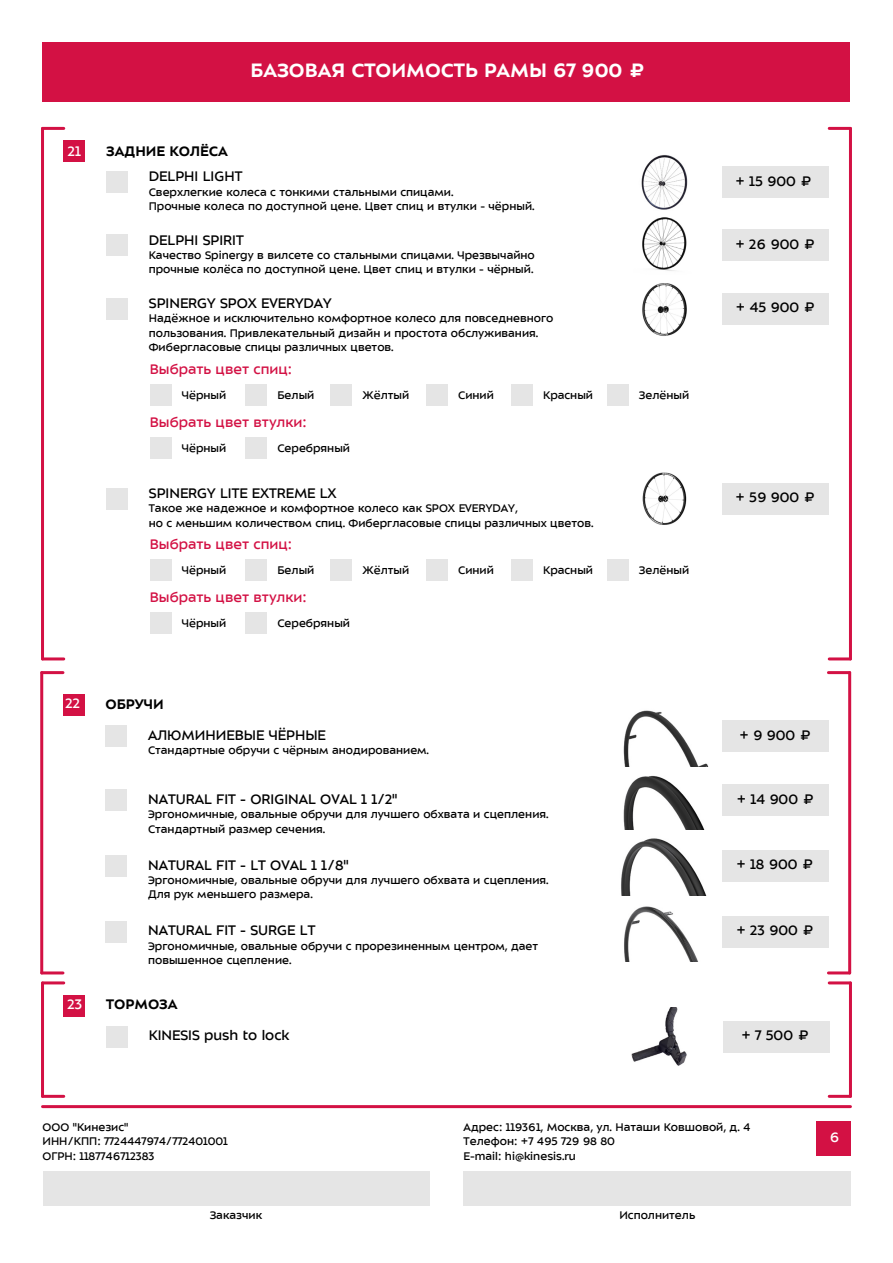
<style>
.page{position:relative;width:893px;height:1263px;background:#fff}
.page>*{position:absolute;margin:0;border:0;box-sizing:border-box;transform-origin:0 0}
.t1{font:700 21px "ALS Sector";color:#fff}
.t2{font:15px "ALS Sector";color:#000}
.t3{font:15px "ALS Sector";color:#d31144}
.t4{font:700 15px "ALS Sector";color:#000}
.t5{font:15px "ALS Sector";color:#fff}
.t6{font:12px/14.4px "ALS Sector";color:#000}
</style>
<div class="page">
<div style="left:106px;top:726px;width:21px;height:21px;background:#e5e5e5"></div>
<hr style="left:42px;top:671px;width:21px;height:3px;background:#d31144">
<hr style="left:40px;top:673px;width:3px;height:300px;background:#d31144">
<hr style="left:42px;top:971px;width:21px;height:3px;background:#d31144">
<hr style="left:828px;top:971px;width:22px;height:3px;background:#d31144">
<hr style="left:848px;top:673px;width:3px;height:300px;background:#d31144">
<hr style="left:828px;top:671px;width:22px;height:3px;background:#d31144">
<div style="left:63px;top:694px;width:21px;height:21px;background:#d31144"></div>
<div style="left:106px;top:789px;width:21px;height:22px;background:#e5e5e5"></div>
<div style="left:106px;top:855px;width:21px;height:21px;background:#e5e5e5"></div>
<div style="left:722px;top:784px;width:106px;height:32px;background:#e5e5e5"></div>
<div style="left:722px;top:850px;width:106px;height:32px;background:#e5e5e5"></div>
<div style="left:106px;top:921px;width:21px;height:21px;background:#e5e5e5"></div>
<div style="left:722px;top:916px;width:106px;height:32px;background:#e5e5e5"></div>
<img style="left:624px;top:906px;width:74px;height:55px">
<img style="left:621px;top:838px;width:85px;height:57px">
<img style="left:623px;top:775px;width:82px;height:55px">
<img style="left:623px;top:710px;width:85px;height:56px">
<div style="left:722px;top:720px;width:106px;height:32px;background:#e5e5e5"></div>
<hr style="left:43px;top:1105px;width:807px;height:3px;background:#d31144">
<div style="left:816px;top:1121px;width:34px;height:34px;background:#d31144"></div>
<div style="left:43px;top:1171px;width:386px;height:34px;background:#e5e5e5"></div>
<div style="left:463px;top:1171px;width:388px;height:34px;background:#e5e5e5"></div>
<div style="left:43px;top:43px;width:807px;height:59px;background:#d31144"></div>
<hr style="left:43px;top:127px;width:21px;height:3px;background:#d31144">
<hr style="left:41px;top:128px;width:3px;height:531px;background:#d31144">
<hr style="left:43px;top:657px;width:21px;height:3px;background:#d31144">
<hr style="left:829px;top:657px;width:21px;height:3px;background:#d31144">
<hr style="left:849px;top:128px;width:3px;height:531px;background:#d31144">
<hr style="left:829px;top:127px;width:21px;height:3px;background:#d31144">
<div style="left:64px;top:140px;width:21px;height:22px;background:#d31144"></div>
<div style="left:106px;top:172px;width:22px;height:21px;background:#e5e5e5"></div>
<div style="left:722px;top:166px;width:107px;height:32px;background:#e5e5e5"></div>
<img style="left:641px;top:155px;width:47px;height:55px">
<div style="left:106px;top:235px;width:22px;height:21px;background:#e5e5e5"></div>
<div style="left:106px;top:298px;width:22px;height:21px;background:#e5e5e5"></div>
<div style="left:106px;top:488px;width:22px;height:21px;background:#e5e5e5"></div>
<div style="left:722px;top:293px;width:107px;height:32px;background:#e5e5e5"></div>
<div style="left:722px;top:483px;width:107px;height:32px;background:#e5e5e5"></div>
<div style="left:722px;top:229px;width:107px;height:32px;background:#e5e5e5"></div>
<img style="left:642px;top:217px;width:45px;height:54px">
<img style="left:642px;top:283px;width:45px;height:53px">
<img style="left:642px;top:472px;width:45px;height:53px">
<div style="left:150px;top:384px;width:21px;height:22px;background:#e5e5e5"></div>
<div style="left:246px;top:384px;width:21px;height:22px;background:#e5e5e5"></div>
<div style="left:331px;top:384px;width:21px;height:22px;background:#e5e5e5"></div>
<div style="left:426px;top:384px;width:22px;height:22px;background:#e5e5e5"></div>
<div style="left:511px;top:384px;width:22px;height:22px;background:#e5e5e5"></div>
<div style="left:607px;top:384px;width:21px;height:22px;background:#e5e5e5"></div>
<div style="left:150px;top:438px;width:21px;height:21px;background:#e5e5e5"></div>
<div style="left:246px;top:438px;width:21px;height:21px;background:#e5e5e5"></div>
<div style="left:150px;top:559px;width:21px;height:22px;background:#e5e5e5"></div>
<div style="left:246px;top:559px;width:21px;height:22px;background:#e5e5e5"></div>
<div style="left:331px;top:559px;width:21px;height:22px;background:#e5e5e5"></div>
<div style="left:426px;top:559px;width:22px;height:22px;background:#e5e5e5"></div>
<div style="left:511px;top:559px;width:22px;height:22px;background:#e5e5e5"></div>
<div style="left:607px;top:559px;width:21px;height:22px;background:#e5e5e5"></div>
<div style="left:150px;top:613px;width:21px;height:21px;background:#e5e5e5"></div>
<div style="left:246px;top:613px;width:21px;height:21px;background:#e5e5e5"></div>
<div style="left:106px;top:1026px;width:22px;height:21px;background:#e5e5e5"></div>
<hr style="left:43px;top:981px;width:21px;height:3px;background:#d31144">
<hr style="left:41px;top:983px;width:3px;height:113px;background:#d31144">
<hr style="left:43px;top:1095px;width:21px;height:3px;background:#d31144">
<hr style="left:829px;top:1095px;width:21px;height:3px;background:#d31144">
<hr style="left:849px;top:983px;width:3px;height:113px;background:#d31144">
<hr style="left:829px;top:981px;width:21px;height:3px;background:#d31144">
<div style="left:64px;top:995px;width:21px;height:21px;background:#d31144"></div>
<div style="left:723px;top:1021px;width:106px;height:32px;background:#e5e5e5"></div>
<img style="left:631px;top:1007px;width:56px;height:59px">
<h1 class="t1" style="left:251px;top:60px;width:396px">БАЗОВАЯ СТОИМОСТЬ РАМЫ 67 900 ₽</h1>
<p class="t5" style="left:68px;top:143px;width:14px">21</p>
<p class="t4" style="left:106px;top:143px;width:123px">ЗАДНИЕ КОЛЁСА</p>
<p class="t2" style="left:149px;top:169px;width:95px">DELPHI LIGHT</p>
<p class="t6" style="left:149px;top:185px;width:387px">Сверхлегкие колеса с тонкими стальными спицами.<br>Прочные колеса по доступной цене. Цвет спиц и втулки - чёрный.</p>
<p class="t2" style="left:736px;top:173px;width:78px">+ 15 900 ₽</p>
<p class="t2" style="left:149px;top:232px;width:96px">DELPHI SPIRIT</p>
<p class="t6" style="left:149px;top:248px;width:388px">Качество Spinergy в вилсете со стальными спицами. Чрезвычайно прочные колёса по доступной цене. Цвет спиц и втулки - чёрный.</p>
<p class="t2" style="left:149px;top:295px;width:184px">SPINERGY SPOX EVERYDAY</p>
<p class="t2" style="left:736px;top:300px;width:81px">+ 45 900 ₽</p>
<p class="t6" style="left:149px;top:311px;width:406px">Надёжное и исключительно комфортное колесо для повседневного пользования. Привлекательный дизайн и простота обслуживания.<br>Фибергласовые спицы различных цветов.</p>
<p class="t2" style="left:736px;top:236px;width:81px">+ 26 900 ₽</p>
<p class="t3" style="left:150px;top:361px;width:144px">Выбрать цвет спиц:</p>
<p class="t6" style="left:182px;top:388px;width:46px">Чёрный</p>
<p class="t6" style="left:277px;top:388px;width:38px">Белый</p>
<p class="t6" style="left:363px;top:388px;width:48px">Жёлтый</p>
<p class="t6" style="left:458px;top:388px;width:37px">Синий</p>
<p class="t6" style="left:543px;top:388px;width:51px">Красный</p>
<p class="t6" style="left:639px;top:388px;width:52px">Зелёный</p>
<p class="t3" style="left:150px;top:414px;width:158px">Выбрать цвет втулки:</p>
<p class="t6" style="left:182px;top:441px;width:46px">Чёрный</p>
<p class="t6" style="left:277px;top:441px;width:74px">Серебряный</p>
<p class="t2" style="left:149px;top:485px;width:189px">SPINERGY LITE EXTREME LX</p>
<p class="t6" style="left:149px;top:501px;width:446px">Такое же надежное и комфортное колесо как SPOX EVERYDAY,<br>но с меньшим количеством спиц. Фибергласовые спицы различных цветов.</p>
<p class="t3" style="left:150px;top:536px;width:144px">Выбрать цвет спиц:</p>
<p class="t6" style="left:182px;top:563px;width:46px">Чёрный</p>
<p class="t6" style="left:277px;top:563px;width:38px">Белый</p>
<p class="t6" style="left:363px;top:563px;width:48px">Жёлтый</p>
<p class="t6" style="left:458px;top:563px;width:37px">Синий</p>
<p class="t6" style="left:543px;top:563px;width:51px">Красный</p>
<p class="t6" style="left:639px;top:563px;width:52px">Зелёный</p>
<p class="t3" style="left:150px;top:589px;width:158px">Выбрать цвет втулки:</p>
<p class="t6" style="left:182px;top:616px;width:46px">Чёрный</p>
<p class="t6" style="left:277px;top:616px;width:74px">Серебряный</p>
<p class="t5" style="left:66px;top:695px;width:16px">22</p>
<p class="t4" style="left:106px;top:696px;width:60px">ОБРУЧИ</p>
<p class="t2" style="left:148px;top:727px;width:179px">АЛЮМИНИЕВЫЕ ЧЁРНЫЕ</p>
<p class="t6" style="left:148px;top:743px;width:282px">Стандартные обручи с чёрным анодированием.</p>
<p class="t2" style="left:148px;top:791px;width:251px">NATURAL FIT - ORIGINAL OVAL 1 1/2"</p>
<p class="t6" style="left:148px;top:807px;width:402px">Эргономичные, овальные обручи для лучшего обхвата и сцепления.<br>Стандартный размер сечения.</p>
<p class="t2" style="left:148px;top:857px;width:202px">NATURAL FIT - LT OVAL 1 1/8"</p>
<p class="t6" style="left:148px;top:873px;width:402px">Эргономичные, овальные обручи для лучшего обхвата и сцепления.<br>Для рук меньшего размера.</p>
<p class="t5" style="left:68px;top:996px;width:16px">23</p>
<p class="t2" style="left:148px;top:923px;width:169px">NATURAL FIT - SURGE LT</p>
<p class="t6" style="left:148px;top:939px;width:392px">Эргономичные, овальные обручи с прорезиненным центром, дает повышенное сцепление.</p>
<p class="t4" style="left:106px;top:996px;width:73px">ТОРМОЗА</p>
<p class="t2" style="left:149px;top:1028px;width:142px">KINESIS push to lock</p>
<p class="t2" style="left:736px;top:489px;width:81px">+ 59 900 ₽</p>
<p class="t2" style="left:739px;top:727px;width:73px">+ 9 900 ₽</p>
<p class="t2" style="left:737px;top:791px;width:79px">+ 14 900 ₽</p>
<p class="t2" style="left:737px;top:857px;width:78px">+ 18 900 ₽</p>
<p class="t2" style="left:737px;top:923px;width:79px">+ 23 900 ₽</p>
<p class="t2" style="left:741px;top:1028px;width:69px">+ 7 500 ₽</p>
<p class="t6" style="left:43px;top:1120px;width:187px">ООО "Кинезис"<br>ИНН/КПП: 7724447974/772401001<br>ОГРН: 1187746712383</p>
<p class="t6" style="left:464px;top:1120px;width:288px">Адрес: 119361, Москва, ул. Наташи Ковшовой, д. 4<br>Телефон: +7 495 729 98 80<br>E-mail: hi@kinesis.ru</p>
<p class="t5" style="left:830px;top:1129px;width:11px">6</p>
<p class="t6" style="left:210px;top:1208px;width:54px">Заказчик</p>
<p class="t6" style="left:619px;top:1208px;width:77px">Исполнитель</p>
</div>
